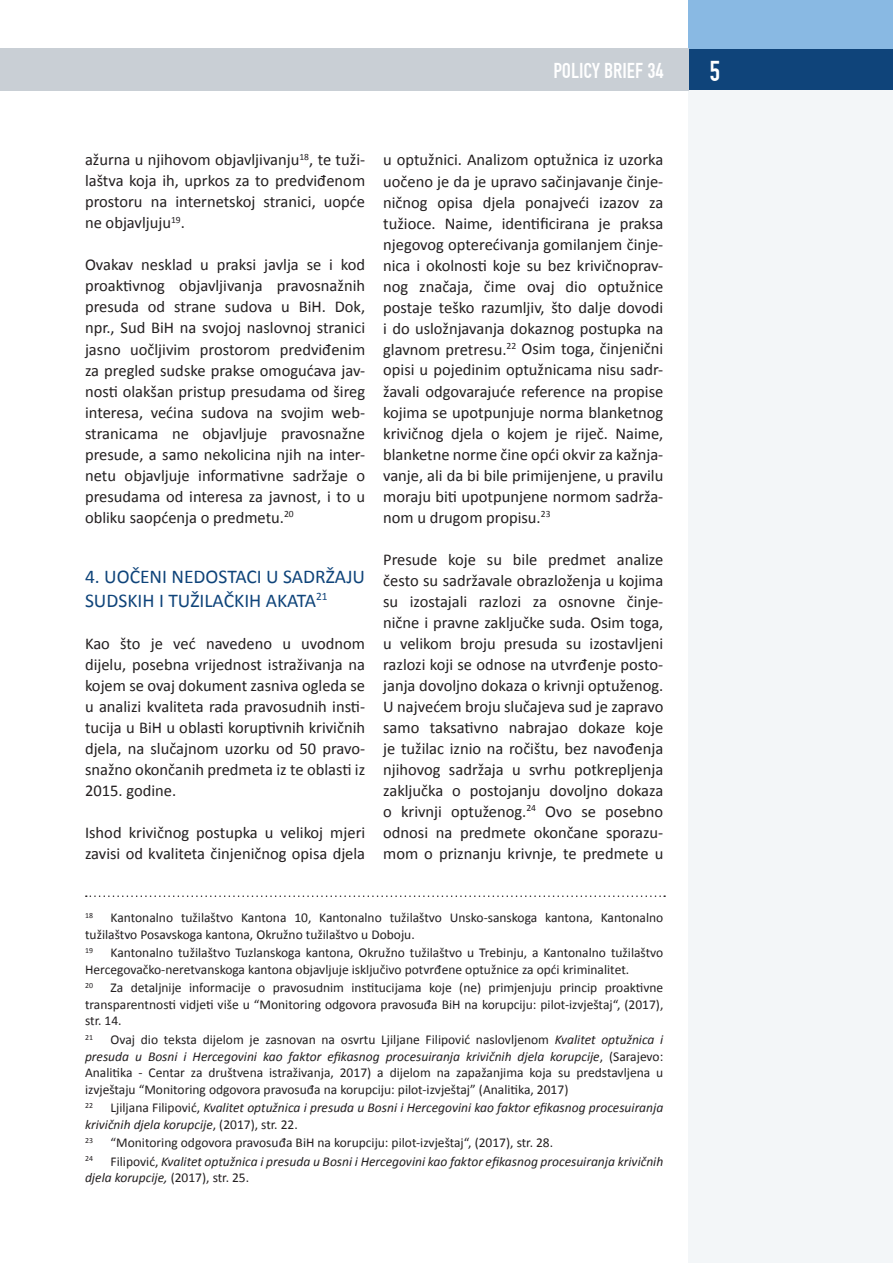
<style>
.page{position:relative;width:893px;height:1263px;background:#fff}
.page>*{position:absolute;margin:0;border:0;box-sizing:border-box;transform-origin:0 0}
.t1{font:30px "H Fette Engschrift";color:#fff}
.t2{font:22.5px "H Fette Engschrift";color:#fff}
.t3{font:19.5px "Calibri";color:#0f447a}
.t4{font:16.5px/21px "Calibri";color:#231f20;text-align:justify}
.t5{font:13.5px/16.5px "Calibri";color:#231f20}
.t6{font:italic 13.5px/16.5px "Calibri";color:#231f20}
.t7{font:7.8px "Calibri";color:#231f20}
.s1{font-style:italic}
.s2{font-style:normal}
</style>
<div class="page">
<div style="left:689px;top:48px;width:204px;height:43px;background:#0f447a"></div>
<div style="left:689px;top:0;width:204px;height:48px;background:#89b9e3"></div>
<div style="left:689px;top:91px;width:204px;height:1172px;background:#f3f6f8"></div>
<div style="left:0;top:48px;width:689px;height:43px;background:#c9cfd5"></div>
<svg style="left:86px;top:895px;width:579px;height:2px"></svg>
<h2 class="t2" style="left:553px;top:57px;width:9px">POLIC</h2>
<h2 class="t2" style="left:592px;top:57px;width:73px">Y BRIEF 34</h2>
<h1 class="t1" style="left:710px;top:53px;width:12px">5</h1>
<p class="t4" style="left:85px;top:149px;width:282px">ažurna u njihovom objavljivanju<sup>18</sup>, te tuži&shy;laštva koja ih, uprkos za to predviđenom prostoru na internetskoj stranici, uopće ne objavljuju<sup>19</sup>.</p>
<p class="t4" style="left:85px;top:254px;width:282px">Ovakav nesklad u praksi javlja se i kod proaktivnog objavljivanja pravosnažnih presuda od strane sudova u BiH. Dok, npr., Sud BiH na svojoj naslovnoj stranici jasno uočljivim prostorom predviđenim za pregled sudske prakse omogućava jav&shy;nosti olakšan pristup presudama od šireg interesa, većina sudova na svojim web&shy;stranicama ne objavljuje pravosnažne presude, a samo nekolicina njih na inter&shy;netu objavljuje informativne sadržaje o presudama od interesa za javnost, i to u obliku saopćenja o predmetu.<sup>20</sup></p>
<p class="t3" style="left:85px;top:564px;width:98px">4. Uočeni nedostaci</p>
<p class="t3" style="left:266px;top:564px;width:29px">u sadr</p>
<p class="t3" style="left:326px;top:564px;width:20px">žaju</p>
<p class="t3" style="left:85px;top:588px;width:12px">suds</p>
<p class="t3" style="left:127px;top:588px;width:202px">kih i tužilačkih akata<sup>21</sup></p>
<p class="t4" style="left:85px;top:632px;width:282px">Kao što je već navedeno u uvodnom dijelu, posebna vrijednost istraživanja na kojem se ovaj dokument zasniva ogleda se u analizi kvaliteta rada pravosudnih insti&shy;tucija u BiH u oblasti koruptivnih krivičnih djela, na slučajnom uzorku od 50 pravo&shy;snažno okončanih predmeta iz te oblasti iz 2015. godine.</p>
<p class="t4" style="left:85px;top:821px;width:282px">Ishod krivičnog postupka u velikoj mjeri zavisi od kvaliteta činjeničnog opisa djela</p>
<p class="t4" style="left:383px;top:149px;width:282px">u optužnici. Analizom optužnica iz uzorka uočeno je da je upravo sačinjavanje činje&shy;ničnog opisa djela ponajveći izazov za tužioce. Naime, identificirana je praksa njegovog opterećivanja gomilanjem činje&shy;nica i okolnosti koje su bez krivičnoprav&shy;nog značaja, čime ovaj dio optužnice postaje teško razumljiv, što dalje dovodi i do usložnjavanja dokaznog postupka na glavnom pretresu.<sup>22</sup> Osim toga, činjenični opisi u pojedinim optužnicama nisu sadr&shy;žavali odgovarajuće reference na propise kojima se upotpunjuje norma blanketnog krivičnog djela o kojem je riječ. Naime, blanketne norme čine opći okvir za kažnja&shy;vanje, ali da bi bile primijenjene, u pravilu moraju biti upotpunjene normom sadrža&shy;nom u drugom propisu.<sup>23</sup></p>
<p class="t4" style="left:383px;top:548px;width:282px">Presude koje su bile predmet analize često su sadržavale obrazloženja u kojima su izostajali razlozi za osnovne činje&shy;nične i pravne zaključke suda. Osim toga, u velikom broju presuda su izostavljeni razlozi koji se odnose na utvrđenje posto&shy;janja dovoljno dokaza o krivnji optuženog.<br>U najvećem broju slučajeva sud je zapravo samo taksativno nabrajao dokaze koje je tužilac iznio na ročištu, bez navođenja njihovog sadržaja u svrhu potkrepljenja zaključka o postojanju dovoljno dokaza o krivnji optuženog.<sup>24</sup> Ovo se posebno odnosi na predmete okončane sporazu&shy;mom o priznanju krivnje, te predmete u</p>
<p class="t5" style="left:85px;top:909px;width:580px"><sup>18</sup> Kantonalno tužilaštvo Kantona 10, Kantonalno tužilaštvo Unsko-sanskoga kantona, Kantonalno tužilaštvo Posavskoga kantona, Okružno tužilaštvo u Doboju.</p>
<p class="t5" style="left:85px;top:944px;width:580px"><sup>19</sup> Kantonalno tužilaštvo Tuzlanskoga kantona, Okružno tužilaštvo u Trebinju, a Kantonalno tužilaštvo<br>Hercegovačko-neretvanskoga kantona objavljuje isključivo potvrđene optužnice za opći kriminalitet.</p>
<p class="t7" style="left:85px;top:980px;width:9px">20</p>
<p class="t5" style="left:85px;top:979px;width:580px;text-align:justify;text-indent:26px">Za detaljnije informacije o pravosudnim institucijama koje (ne) primjenjuju princip proaktivne transparentnosti vidjeti više u “Monitoring odgovora pravosuđa BiH na korupciju: pilot-izvještaj“, (2017), str. 14.</p>
<p class="t7" style="left:85px;top:1032px;width:9px">21</p>
<p class="t5" style="left:85px;top:1031px;width:580px;text-align:justify;text-indent:26px">Ovaj dio teksta dijelom je zasnovan na osvrtu Ljiljane Filipović naslovljenom <span class="s1">Kvalitet optužnica i presuda u Bosni i Hercegovini kao faktor efikasnog procesuiranja krivičnih djela korupcije</span>, (Sarajevo:<br>Analitika - Centar za društvena istraživanja, 2017) a dijelom na zapažanjima koja su predstavljena u izvještaju “Monitoring odgovora pravosuđa na korupciju: pilot-izvještaj” (Analitika, 2017)</p>
<p class="t6" style="left:85px;top:1099px;width:580px"><sup>22</sup> <span class="s2">Ljiljana Filipović,</span> Kvalitet optužnica i presuda u Bosni i Hercegovini kao faktor efikasnog procesuiranja krivičnih djela korupcije<span class="s2">, (2017), str. 22.</span></p>
<p class="t7" style="left:85px;top:1135px;width:9px">23</p>
<p class="t5" style="left:111px;top:1134px;width:444px">“Monitoring odgovora pravosuđa BiH na korupciju: pilot-izvještaj“, (2017), str. 28.</p>
<p class="t7" style="left:85px;top:1154px;width:9px">24</p>
<p class="t6" style="left:85px;top:1152px;width:580px;text-indent:26px"><span class="s2">Filipović,</span> Kvalitet optužnica i presuda u Bosni i Hercegovini kao faktor efikasnog procesuiranja krivičnih djela korupcije, <span class="s2">(2017), str. 25.</span></p>
</div>
